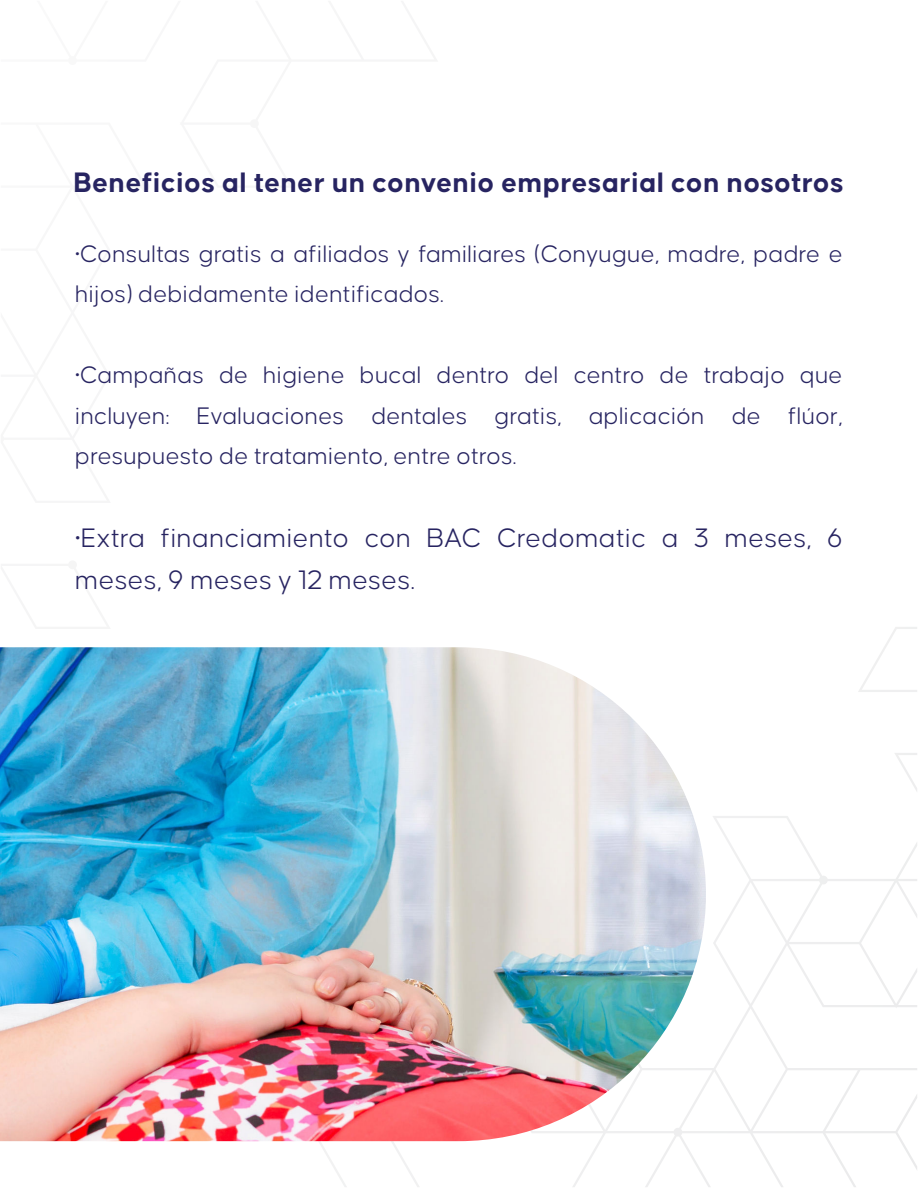
<style>
.page{position:relative;width:918px;height:1188px;background:#fff}
.page>*{position:absolute;margin:0;border:0;box-sizing:border-box;transform-origin:0 0}
.t1{font:700 30px "Causten";letter-spacing:.02em;color:#272461}
.t2{font:300 28.5px/42px "Causten";letter-spacing:.015em;color:#272461}
.t3{font:300 25.5px/40.5px "Causten";letter-spacing:.01em;color:#272461}
</style>
<div class="page">
<svg style="left:1px;top:627px;width:916px;height:560px"></svg>
<img style="left:0;top:647px;width:706px;height:494px">
<p class="t1" style="left:74px;top:165px;width:771px">Beneficios al tener un convenio empresarial con nosotros</p>
<p class="t3" style="left:75px;top:233px;width:769px">•Consultas gratis a afiliados y familiares (Conyugue, madre, padre e hijos) debidamente identificados.</p>
<p class="t3" style="left:75px;top:355px;width:769px;text-align:justify">•Campañas de higiene bucal dentro del centro de trabajo que incluyen: Evaluaciones dentales gratis, aplicación de flúor, presupuesto de tratamiento, entre otros.</p>
<p class="t2" style="left:75px;top:517px;width:769px">•Extra financiamiento con BAC Credomatic a 3 meses, 6 meses, 9 meses y 12 meses.</p>
</div>
